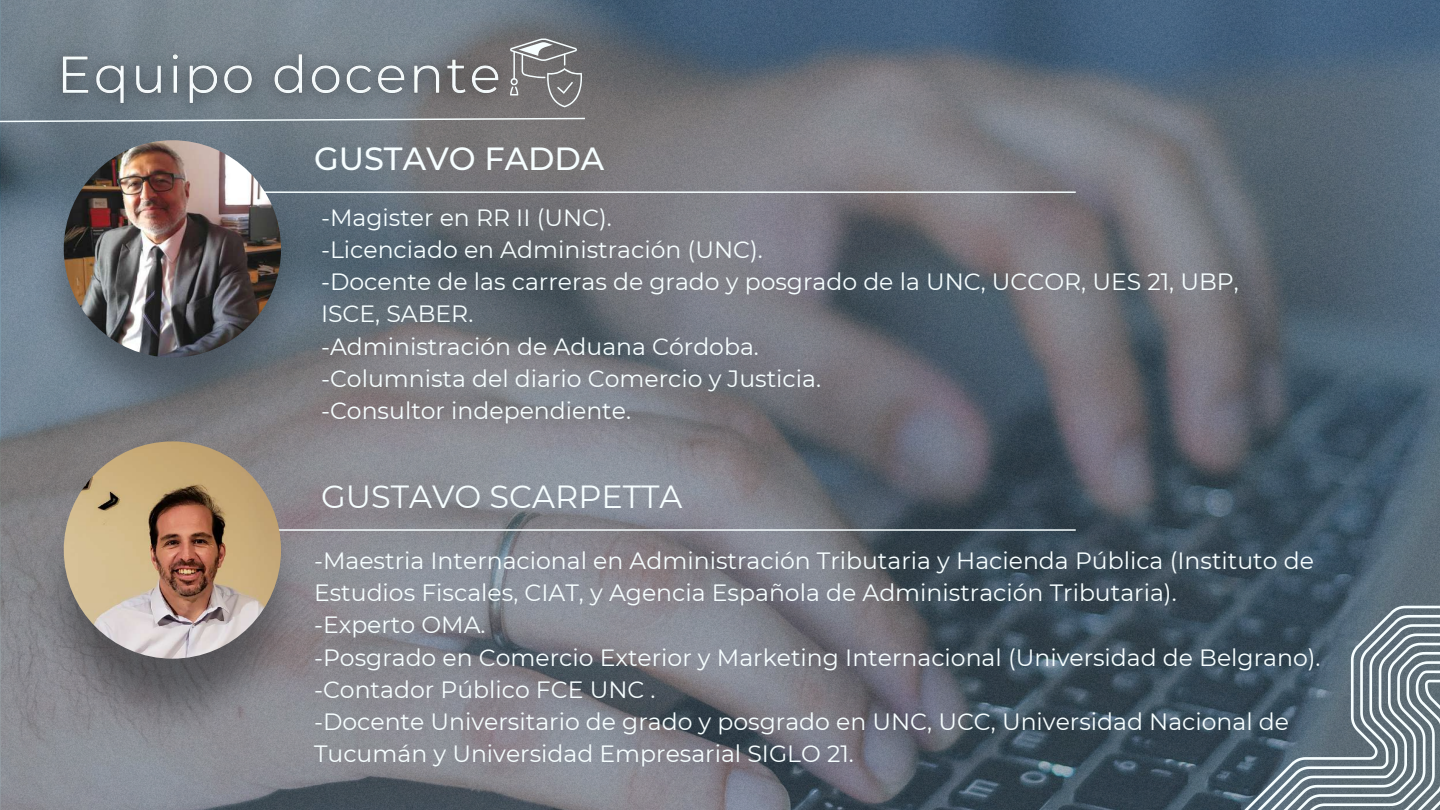
<style>
.page{position:relative;width:1440px;height:810px;background:#fff}
.page>*{position:absolute;margin:0;border:0;box-sizing:border-box;transform-origin:0 0}
.t1{font:32px "Montserrat";color:#f6feff}
.t2{font:500 32px "Montserrat";color:#f6feff}
.t3{font:23.5px/32.2px "Montserrat";color:#f6feff}
</style>
<div class="page">
<img style="left:2px;top:0;width:1438px;height:810px">
<svg style="left:0;top:117px;width:586px;height:8px"></svg>
<img style="left:40px;top:34px;width:480px;height:93px">
<svg style="left:510px;top:38px;width:75px;height:69px"></svg>
<svg style="left:1203px;top:605px;width:237px;height:205px"></svg>
<hr style="left:231px;top:191px;width:845px;height:2px;background:#f6feff">
<img style="left:31px;top:140px;width:283px;height:285px">
<img style="left:64px;top:140px;width:217px;height:218px;border-radius:50%">
<hr style="left:231px;top:529px;width:845px;height:2px;background:#f6feff">
<img style="left:31px;top:455px;width:283px;height:285px">
<img style="left:64px;top:441px;width:217px;height:218px;border-radius:50%">
<h1 class="t2" style="left:314px;top:139px;width:292px">GUSTAVO FADDA</h1>
<p class="t3" style="left:321px;top:201px;width:919px">-Magister en RR II (UNC).<br>-Licenciado en Administración (UNC).<br>-Docente de las carreras de grado y posgrado de la UNC, UCCOR, UES 21, UBP, ISCE, SABER.<br>-Administración de Aduana Córdoba.<br>-Columnista del diario Comercio y Justicia.<br>-Consultor independiente.</p>
<h1 class="t1" style="left:321px;top:477px;width:363px">GUSTAVO SCARPETTA</h1>
<p class="t3" style="left:314px;top:544px;width:1008px">-Maestria Internacional en Administración Tributaria y Hacienda Pública (Instituto de Estudios Fiscales, CIAT, y Agencia Española de Administración Tributaria).<br>-Experto OMA.<br>-Posgrado en Comercio Exterior y Marketing Internacional (Universidad de Belgrano). -Contador Público FCE UNC .<br>-Docente Universitario de grado y posgrado en UNC, UCC, Universidad Nacional de Tucumán y Universidad Empresarial SIGLO 21.</p>
</div>
